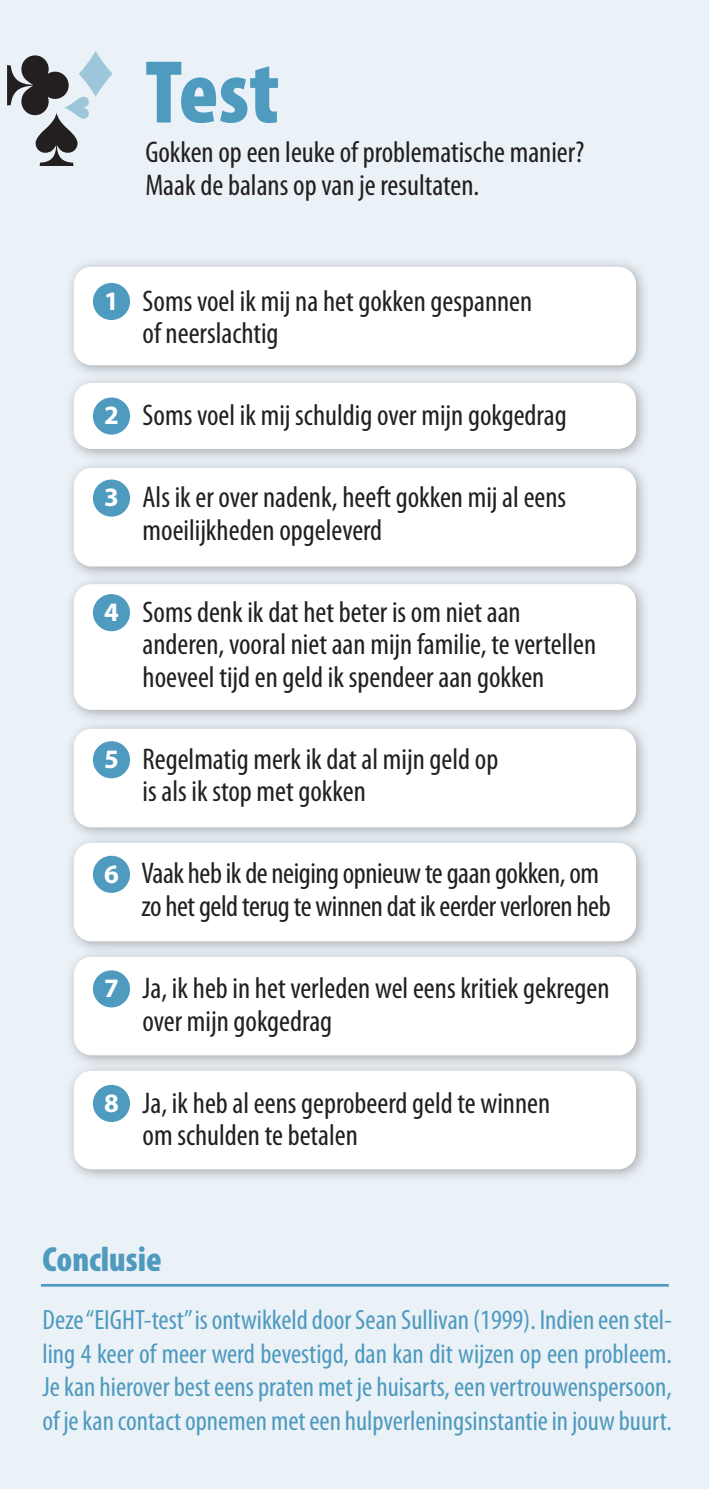
<style>
.page{position:relative;width:709px;height:1489px;background:#fff}
.page>*{position:absolute;margin:0;border:0;box-sizing:border-box;transform-origin:0 0}
.t1{font:900 condensed 90px "Myriad Pro";color:#4f9abf}
.t2{font:900 condensed 35px "Myriad Pro";color:#4f9abf}
.t3{font:condensed 30px/32.5px "Myriad Pro";color:#231f20}
.t4{font:condensed 28px/33.5px "Myriad Pro";color:#4f9abf;text-align:justify}
.s1{font-weight:700;font-stretch:normal;font-size:26.75px;color:#fff}
</style>
<div class="page">
<div style="left:0;top:0;width:709px;height:1488px;background:#ebf2f7"></div>
<hr style="left:41px;top:1283px;width:628px;height:3px;background:#4f9abf">
<svg style="left:7px;top:51px;width:105px;height:115px"></svg>
<div style="left:64px;top:257px;width:586px;height:122px;background:#231f20;opacity:.35"></div>
<div style="left:74px;top:267px;width:562px;height:98px;background:#fff;border-radius:18px"></div>
<div style="left:64px;top:719px;width:586px;height:122px;background:#231f20;opacity:.35"></div>
<div style="left:74px;top:728px;width:562px;height:99px;background:#fff;border-radius:18px"></div>
<div style="left:64px;top:832px;width:586px;height:123px;background:#231f20;opacity:.35"></div>
<div style="left:74px;top:842px;width:562px;height:99px;background:#fff;border-radius:18px"></div>
<div style="left:64px;top:946px;width:586px;height:123px;background:#231f20;opacity:.35"></div>
<div style="left:74px;top:956px;width:562px;height:99px;background:#fff;border-radius:18px"></div>
<div style="left:64px;top:1060px;width:586px;height:123px;background:#231f20;opacity:.35"></div>
<div style="left:74px;top:1070px;width:562px;height:99px;background:#fff;border-radius:18px"></div>
<div style="left:64px;top:574px;width:586px;height:149px;background:#231f20;opacity:.35"></div>
<div style="left:74px;top:584px;width:562px;height:125px;background:#fff;border-radius:18px"></div>
<div style="left:64px;top:373px;width:586px;height:90px;background:#231f20;opacity:.35"></div>
<div style="left:74px;top:383px;width:562px;height:66px;background:#fff;border-radius:18px"></div>
<div style="left:64px;top:458px;width:586px;height:122px;background:#231f20;opacity:.35"></div>
<div style="left:74px;top:468px;width:562px;height:98px;background:#fff;border-radius:18px"></div>
<div style="left:94px;top:284px;width:35px;height:35px;background:#4f9abf;border-radius:50%"></div>
<div style="left:93px;top:283px;width:37px;height:37px;border:2px solid #4f9abf;border-radius:50%"></div>
<div style="left:94px;top:398px;width:35px;height:35px;background:#4f9abf;border-radius:50%"></div>
<div style="left:93px;top:397px;width:37px;height:37px;border:2px solid #4f9abf;border-radius:50%"></div>
<div style="left:94px;top:480px;width:35px;height:35px;background:#4f9abf;border-radius:50%"></div>
<div style="left:93px;top:479px;width:37px;height:37px;border:2px solid #4f9abf;border-radius:50%"></div>
<div style="left:94px;top:595px;width:35px;height:35px;background:#4f9abf;border-radius:50%"></div>
<div style="left:93px;top:594px;width:37px;height:37px;border:2px solid #4f9abf;border-radius:50%"></div>
<div style="left:94px;top:742px;width:35px;height:35px;background:#4f9abf;border-radius:50%"></div>
<div style="left:93px;top:741px;width:37px;height:37px;border:2px solid #4f9abf;border-radius:50%"></div>
<div style="left:94px;top:856px;width:35px;height:35px;background:#4f9abf;border-radius:50%"></div>
<div style="left:93px;top:855px;width:37px;height:37px;border:2px solid #4f9abf;border-radius:50%"></div>
<div style="left:94px;top:971px;width:35px;height:35px;background:#4f9abf;border-radius:50%"></div>
<div style="left:93px;top:970px;width:37px;height:37px;border:2px solid #4f9abf;border-radius:50%"></div>
<div style="left:94px;top:1085px;width:35px;height:35px;background:#4f9abf;border-radius:50%"></div>
<div style="left:93px;top:1084px;width:37px;height:37px;border:2px solid #4f9abf;border-radius:50%"></div>
<h1 class="t1" style="left:145px;top:42px;width:136px">Test</h1>
<p class="t3" style="left:145px;top:136px;width:441px">Gokken op een leuke of problematische manier?<br>Maak de balans op van je resultaten.</p>
<p class="t3" style="left:143px;top:285px;width:391px;text-indent:-38px"><span class="s1">1</span> Soms voel ik mij na het gokken gespannen of neerslachtig</p>
<p class="t3" style="left:104px;top:399px;width:464px"><span class="s1">2</span> Soms voel ik mij schuldig over mijn gokgedrag</p>
<p class="t3" style="left:143px;top:481px;width:425px;text-indent:-38px"><span class="s1">3</span> Als ik er over nadenk, heeft gokken mij al eens moeilijkheden opgeleverd</p>
<p class="t3" style="left:143px;top:596px;width:455px;text-indent:-38px"><span class="s1">4</span> Soms denk ik dat het beter is om niet aan anderen, vooral niet aan mijn familie, te vertellen hoeveel tijd en geld ik spendeer aan gokken</p>
<p class="t3" style="left:143px;top:743px;width:357px;text-indent:-38px"><span class="s1">5</span> Regelmatig merk ik dat al mijn geld op is als ik stop met gokken</p>
<p class="t3" style="left:141px;top:857px;width:470px;text-indent:-37px"><span class="s1">6</span> Vaak heb ik de neiging opnieuw te gaan gokken, om zo het geld terug te winnen dat ik eerder verloren heb</p>
<p class="t3" style="left:143px;top:972px;width:468px;text-indent:-38px"><span class="s1">7</span> Ja, ik heb in het verleden wel eens kritiek gekregen over mijn gokgedrag</p>
<p class="t3" style="left:143px;top:1086px;width:409px;text-indent:-38px"><span class="s1">8</span> Ja, ik heb al eens geprobeerd geld te winnen om schulden te betalen</p>
<p class="t2" style="left:42px;top:1239px;width:121px">Conclusie</p>
<p class="t4" style="left:42px;top:1303px;width:631px">Deze “EIGHT-test” is ontwikkeld door Sean Sullivan (1999). Indien een stel&shy;ling 4 keer of meer werd bevestigd, dan kan dit wijzen op een probleem.<br>Je kan hierover best eens praten met je huisarts, een vertrouwenspersoon, of je kan contact opnemen met een hulpverleningsinstantie in jouw buurt.</p>
</div>
